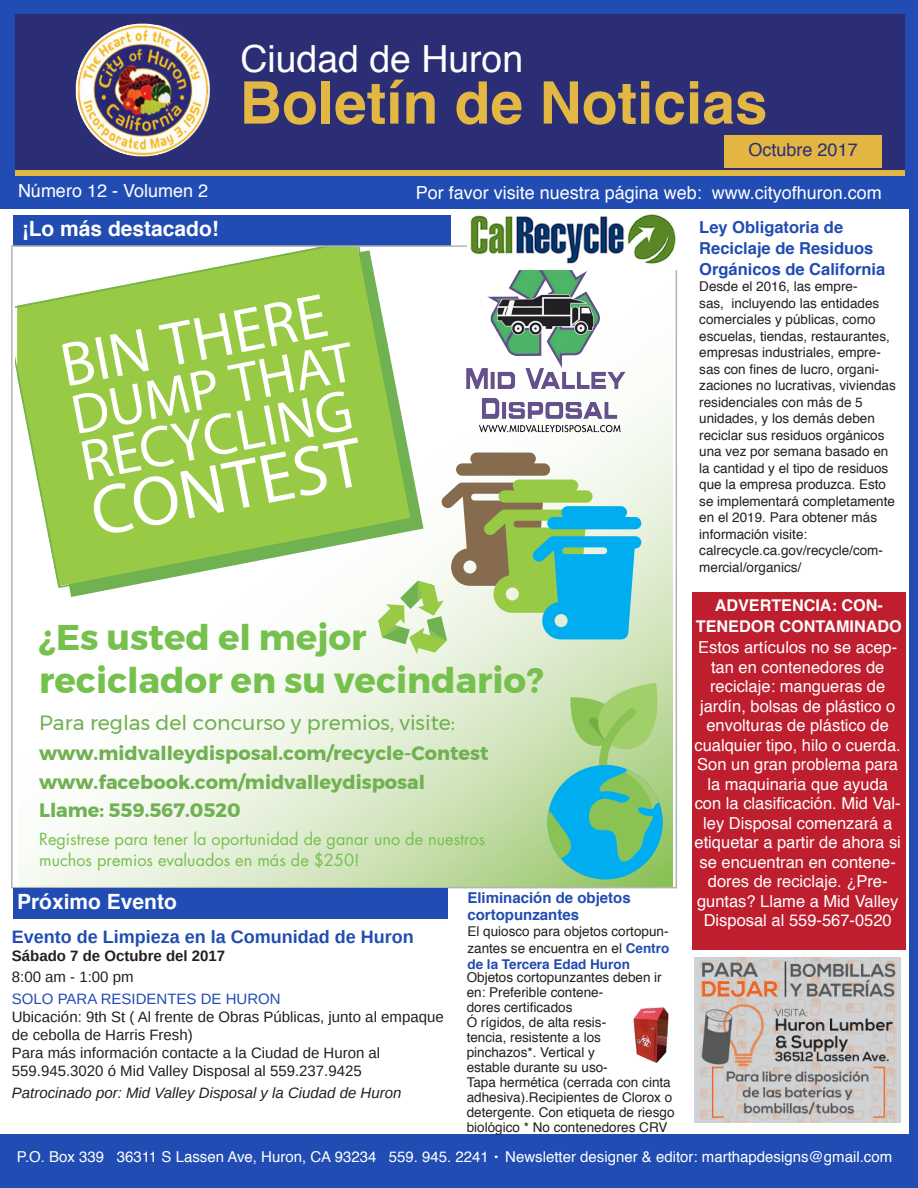
<style>
.page{position:relative;width:918px;height:1188px;background:#214cb3}
.page>*{position:absolute;margin:0;border:0;box-sizing:border-box;transform-origin:0 0}
.t1{font:600 70.35px "Dosis";color:#fff}
.t2{font:600 62.55px "Dosis";color:#fff}
.t3{font:700 58.65px "Helvetica";color:#e3b743}
.t4{font:600 58.35px "Dosis";color:#fff}
.t5{font:600 56.55px "Dosis";color:#fff}
.t6{font:37.35px "Helvetica";color:#fff}
.t7{font:700 35.7px/42.8px "Montserrat";color:#76c14e}
.t8{font:700 21px "Helvetica";color:#fff}
.t9{font:20.55px "Montserrat";color:#70b151}
.t10{font:700 19.35px/29.1px "Montserrat";color:#70b151}
.t11{font:18px "Helvetica";color:#fff}
.t12{font:700 18px "Arimo";color:#214cb3}
.t13{font:18px "Helvetica";color:#2c2f76}
.t14{font:16.5px/19.5px "Helvetica";color:#fff;text-align:center}
.t15{font:700 16.5px "Helvetica";color:#214cb3}
.t16{font:16.35px/20.9px "Futura Std";color:#75c04c}
.t17{font:700 16.2px/21px "Helvetica";color:#fff;text-align:center}
.t18{font:15px/18px "Arimo";color:#231f20}
.t19{font:15px "Helvetica";color:#fff}
.t20{font:italic 15px "Arimo";color:#231f20}
.t21{font:700 15px "Helvetica";color:#214cb3}
.t22{font:15px "Arimo";color:#214cb3}
.t23{font:700 15px "Arimo";color:#231f20}
.t24{font:13.5px/16.5px "Helvetica";color:#231f20}
.s1{font-weight:700;color:#214cb3}
</style>
<div class="page">
<div style="left:0;top:210px;width:909px;height:924px;background:#fff"></div>
<div style="left:15px;top:14px;width:889px;height:161px;background:#2b2e75"></div>
<div style="left:15px;top:170px;width:889px;height:5px;background:#e3b743"></div>
<img style="left:75px;top:23px;width:135px;height:134px">
<div style="left:724px;top:135px;width:158px;height:32px;background:#e3b643"></div>
<img style="left:694px;top:958px;width:207px;height:165px">
<div style="left:14px;top:215px;width:437px;height:30px;background:#214cb3"></div>
<img style="left:633px;top:1007px;width:36px;height:56px">
<div style="left:693px;top:593px;width:213px;height:357px;background:#bf1e2e"></div>
<svg style="left:18px;top:392px;width:655px;height:493px"></svg>
<svg style="left:18px;top:392px;width:406px;height:205px"></svg>
<svg style="left:15px;top:248px;width:398px;height:341px"></svg>
<svg style="left:378px;top:453px;width:263px;height:201px"></svg>
<svg style="left:547px;top:683px;width:116px;height:196px;background:#77c69b"></svg>
<img style="left:454px;top:270px;width:178px;height:165px">
<div style="left:13px;top:888px;width:435px;height:31px;background:#214cb3"></div>
<img style="left:470px;top:214px;width:206px;height:50px">
<h3 class="t6" style="left:274px;top:29px;width:185px">ty of Huron</h3>
<h3 class="t3" style="left:239px;top:50px;width:298px">Newsletter</h3>
<p class="t6" style="left:240px;top:31px;width:284px">Ciudad de Huron</p>
<p class="t3" style="left:240px;top:56px;width:529px">Boletín de Noticias</p>
<p class="t13" style="left:749px;top:136px;width:111px">Octubre 2017</p>
<p class="t11" style="left:18px;top:177px;width:192px">Número 12 - Volumen 2</p>
<p class="t11" style="left:416px;top:179px;width:468px">Por favor visite nuestra página web: www.cityofhuron.com</p>
<p class="t8" style="left:22px;top:212px;width:199px">¡Lo más destacado!</p>
<p class="t2" style="left:54px;top:328px;width:272px;rotate:-11deg">BIN THERE</p>
<p class="t5" style="left:65px;top:381px;width:288px;rotate:-11deg">DUMP THAT</p>
<p class="t4" style="left:74px;top:427px;width:277px;rotate:-11deg">RECYCLING</p>
<p class="t1" style="left:84px;top:471px;width:276px;rotate:-11deg">CONTEST</p>
<p class="t7" style="left:39px;top:616px;width:506px">¿Es usted el mejor reciclador en su vecindario?</p>
<p class="t9" style="left:39px;top:707px;width:418px">Para reglas del concurso y premios, visite:</p>
<p class="t10" style="left:39px;top:739px;width:451px">www.midvalleydisposal.com/recycle-Contest www.facebook.com/midvalleydisposal</p>
<p class="t10" style="left:39px;top:795px;width:203px">Llame: 559.567.0520</p>
<p class="t16" style="left:39px;top:829px;width:448px">Registrese para tener la oportunidad de ganar uno de nuestros muchos premios evaluados en más de $250!</p>
<p class="t8" style="left:17px;top:885px;width:161px">Próximo Evento</p>
<p class="t12" style="left:12px;top:924px;width:404px">Evento de Limpieza en la Comunidad de Huron</p>
<p class="t23" style="left:12px;top:945px;width:215px">Sábado 7 de Octubre del 2017</p>
<p class="t18" style="left:12px;top:968px;width:123px">8:00 am - 1:00 pm</p>
<p class="t22" style="left:12px;top:989px;width:270px">SOLO PARA RESIDENTES DE HURON</p>
<p class="t18" style="left:12px;top:1008px;width:433px">Ubicación: 9th St ( Al frente de Obras Públicas, junto al empaque de cebolla de Harris Fresh)</p>
<p class="t18" style="left:12px;top:1044px;width:370px">Para más información contacte a la Ciudad de Huron al<br>559.945.3020 ó Mid Valley Disposal al 559.237.9425</p>
<p class="t20" style="left:12px;top:1082px;width:391px">Patrocinado por: Mid Valley Disposal y la Ciudad de Huron</p>
<p class="t21" style="left:467px;top:886px;width:165px">Eliminación de objetos</p>
<p class="t21" style="left:467px;top:902px;width:113px">cortopunzantes</p>
<p class="t24" style="left:467px;top:924px;width:203px;text-align:justify">El quiosco para objetos cortopun&shy;zantes se encuentra en el <span class="s1">Centro de la Tercera Edad Huron</span></p>
<p class="t24" style="left:467px;top:970px;width:197px;line-height:15px">Objetos cortopunzantes deben ir en: Preferible contene-<br>dores certificados</p>
<p class="t24" style="left:467px;top:1015px;width:209px;line-height:15px">Ó rígidos, de alta resis-<br>tencia, resistente a los<br>pinchazos*. Vertical y<br>estable durante su uso-<br>Tapa hermética (cerrada con cinta adhesiva).Recipientes de Clorox o detergente. Con etiqueta de riesgo biológico * No contenedores CRV</p>
<p class="t15" style="left:699px;top:213px;width:145px">Ley Obligatoria de</p>
<p class="t15" style="left:699px;top:234px;width:176px">Reciclaje de Residuos</p>
<p class="t15" style="left:699px;top:255px;width:188px">Orgánicos de California</p>
<p class="t24" style="left:699px;top:279px;width:198px">Desde el 2016, las empre-<br>sas, incluyendo las entidades comerciales y públicas, como escuelas, tiendas, restaurantes, empresas industriales, empre&shy;sas con fines de lucro, organi&shy;zaciones no lucrativas, viviendas residenciales con más de 5 unidades, y los demás deben reciclar sus residuos orgánicos una vez por semana basado en la cantidad y el tipo de residuos que la empresa produzca. Esto se implementará completamente en el 2019. Para obtener más información visite:</p>
<p class="t24" style="left:699px;top:543px;width:185px">calrecycle.ca.gov/recycle/com&shy;mercial/organics/</p>
<p class="t17" style="left:696px;top:595px;width:207px">ADVERTENCIA: CON-<br>TENEDOR CONTAMINADO</p>
<p class="t14" style="left:695px;top:638px;width:208px">Estos artículos no se acep&shy;tan en contenedores de reciclaje: mangueras de jardín, bolsas de plástico o envolturas de plástico de cualquier tipo, hilo o cuerda.<br>Son un gran problema para la maquinaria que ayuda con la clasificación. Mid Val&shy;ley Disposal comenzará a etiquetar a partir de ahora si se encuentran en contene&shy;dores de reciclaje. ¿Pre&shy;guntas? Llame a Mid Valley<br>Disposal al 559-567-0520</p>
<p class="t19" style="left:17px;top:1145px;width:877px">P.O. Box 339 36311 S Lassen Ave, Huron, CA 93234 559. 945. 2241 Newsletter designer &amp; editor: marthapdesigns@gmail.com</p>
</div>
